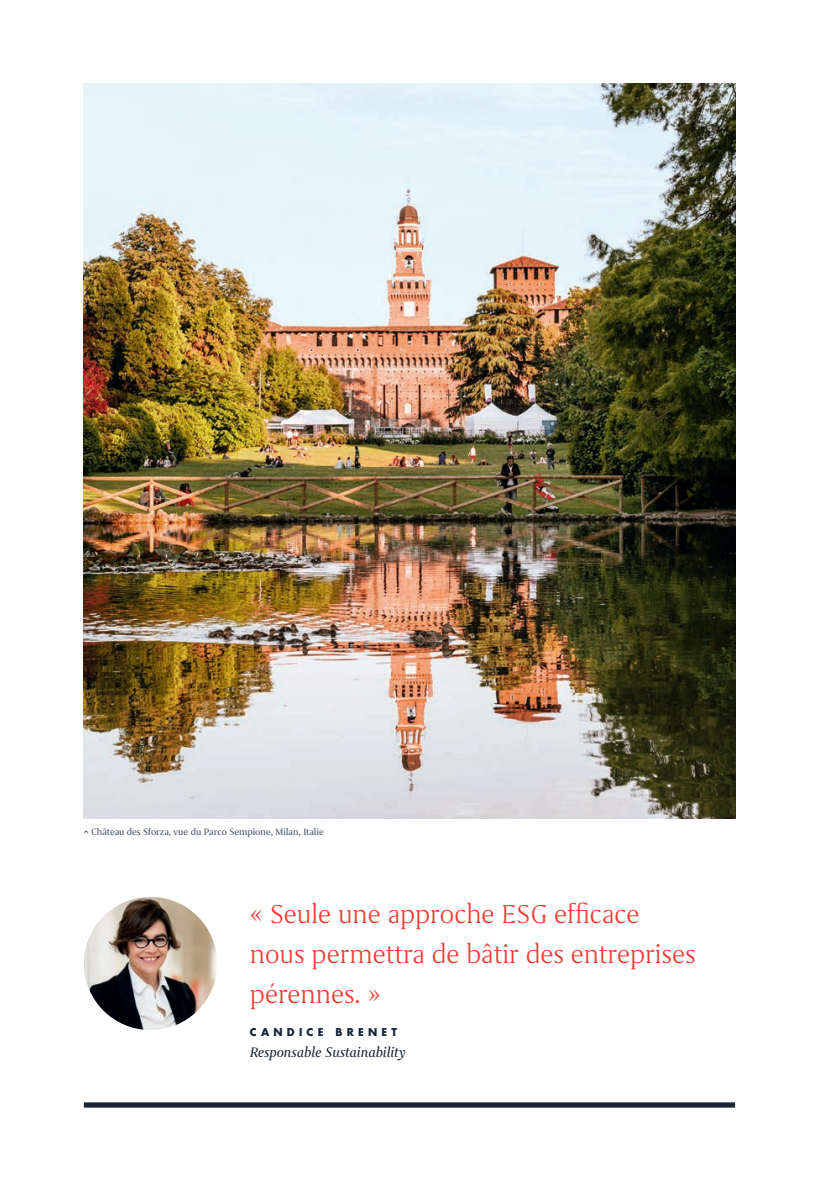
<style>
.page{position:relative;width:819px;height:1191px;background:#fff}
.page>*{position:absolute;margin:0;border:0;box-sizing:border-box;transform-origin:0 0}
.t1{font:300 29.75px/40.2px "Grifo S";color:#ee3e35}
.t2{font:italic 15.75px "Grifo S";letter-spacing:-.01em;color:#172434}
.t3{font:10.5px "Grifo S";color:#434d5c}
.t4{font:700 10.5px "Futura Std";letter-spacing:.4em;color:#172434}
.s1{font-weight:900}
</style>
<div class="page">
<img style="left:84px;top:897px;width:133px;height:133px;border-radius:67px">
<div style="left:84px;top:1102px;width:651px;height:5px;background:#172434"></div>
<img style="left:84px;top:84px;width:651px;height:734px">
<p class="t3" style="left:84px;top:825px;width:241px"><span class="s1">^</span> Château des Sforza, vue du Parco Sempione, Milan, Italie</p>
<p class="t1" style="left:250px;top:893px;width:447px">« Seule une approche ESG efficace nous permettra de bâtir des entreprises pérennes. »</p>
<p class="t4" style="left:250px;top:1025px;width:149px">CANDICE BRENET</p>
<p class="t2" style="left:250px;top:1044px;width:157px">Responsable Sustainability</p>
</div>
